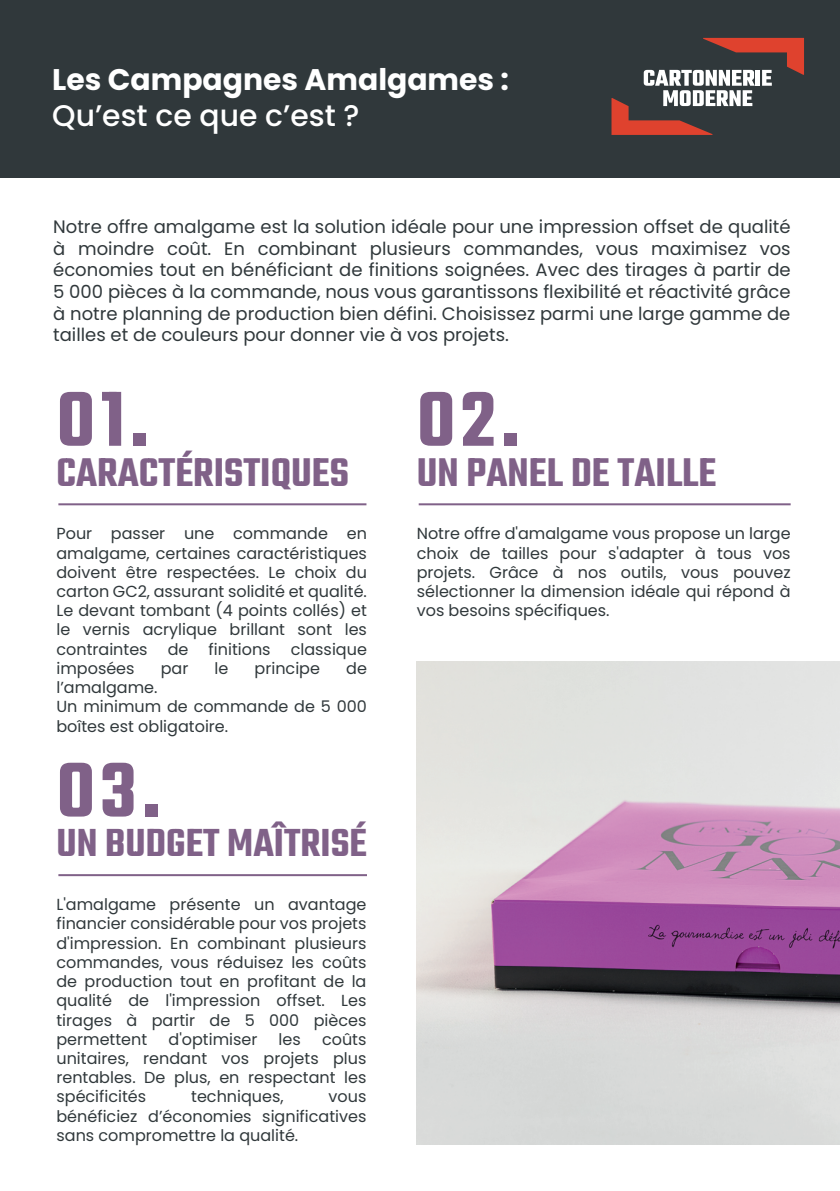
<style>
.page{position:relative;width:840px;height:1191px;background:#fff}
.page>*{position:absolute;margin:0;border:0;box-sizing:border-box;transform-origin:0 0}
.t1{font:300 84.6px "Teko";color:#806188}
.t2{font:300 43.6px "Teko";color:#806188}
.t3{font:300 42.6px "Teko";color:#806188}
.t4{font:700 29.8px "Poppins";color:#fff}
.t5{font:500 29.8px "Poppins";color:#fff}
.t6{font:18px/21.6px "Poppins";color:#30383b;text-align:justify}
.t7{font:16px/19.2px "Poppins";color:#30383b;text-align:justify}
</style>
<div class="page">
<img style="left:416px;top:661px;width:423px;height:483px">
<div style="left:0;top:0;width:839px;height:178px;background:#30383b"></div>
<hr style="left:58px;top:503px;width:308px;height:2px;background:#806188">
<hr style="left:58px;top:874px;width:309px;height:2px;background:#806188">
<svg style="left:611px;top:38px;width:192px;height:97px"></svg>
<hr style="left:418px;top:503px;width:372px;height:2px;background:#806188">
<h3 class="t4" style="left:52px;top:62px;width:458px">Les Campagnes Amalgames :</h3>
<h3 class="t5" style="left:52px;top:98px;width:309px">Qu’est ce que c’est ?</h3>
<p class="t6" style="left:53px;top:216px;width:738px">Notre offre amalgame est la solution idéale pour une impression offset de qualité à moindre coût. En combinant plusieurs commandes, vous maximisez vos économies tout en bénéficiant de finitions soignées. Avec des tirages à partir de 5 000 pièces à la commande, nous vous garantissons flexibilité et réactivité grâce à notre planning de production bien défini. Choisissez parmi une large gamme de tailles et de couleurs pour donner vie à vos projets.</p>
<h1 class="t1" style="left:56px;top:375px;width:93px">01.</h1>
<h2 class="t2" style="left:56px;top:449px;width:294px">CARACTÉRISTIQUES</h2>
<p class="t7" style="left:56px;top:524px;width:312px">Pour passer une commande en amalgame, certaines caractéristiques doivent être respectées. Le choix du carton GC2, assurant solidité et qualité.<br>Le devant tombant (4 points collés) et le vernis acrylique brillant sont les contraintes</p>
<p class="t7" style="left:168px;top:639px;width:22px">de</p>
<p class="t7" style="left:208px;top:639px;width:63px">finitions</p>
<p class="t7" style="left:290px;top:639px;width:78px">classique</p>
<p class="t7" style="left:56px;top:659px;width:80px">imposées</p>
<p class="t7" style="left:161px;top:659px;width:29px">par</p>
<p class="t7" style="left:214px;top:659px;width:15px">le</p>
<p class="t7" style="left:254px;top:659px;width:67px">principe</p>
<p class="t7" style="left:346px;top:659px;width:22px">de</p>
<p class="t7" style="left:56px;top:678px;width:312px;text-align:left">l’amalgame.<br>Un minimum de commande de 5 000 boîtes est obligatoire.</p>
<h1 class="t1" style="left:56px;top:746px;width:105px">03.</h1>
<h3 class="t3" style="left:56px;top:820px;width:312px">UN BUDGET MAÎTRISÉ</h3>
<p class="t7" style="left:56px;top:895px;width:311px">L'amalgame présente un avantage financier considérable pour vos projets d'impression. En combinant plusieurs commandes, vous réduisez les coûts de production tout en profitant de la qualité de l'impression offset. Les tirages à partir de 5 000 pièces permettent</p>
<p class="t7" style="left:168px;top:1029px;width:90px">d'optimiser</p>
<p class="t7" style="left:278px;top:1029px;width:24px">les</p>
<p class="t7" style="left:56px;top:1029px;width:311px;text-indent:265px">coûts unitaires, rendant vos projets plus rentables. De plus, en respectant les spécificités</p>
<p class="t7" style="left:191px;top:1087px;width:94px">techniques,</p>
<p class="t7" style="left:56px;top:1087px;width:311px;text-indent:272px">vous bénéficiez d’économies significatives sans compromettre la qualité.</p>
<h1 class="t1" style="left:416px;top:375px;width:104px">02.</h1>
<h2 class="t2" style="left:416px;top:449px;width:301px">UN PANEL DE TAILLE</h2>
<p class="t7" style="left:416px;top:524px;width:375px">Notre offre d'amalgame vous propose un large choix de tailles pour s'adapter à tous vos projets. Grâce à nos outils, vous pouvez sélectionner la dimension idéale qui répond à vos besoins spécifiques.</p>
</div>
